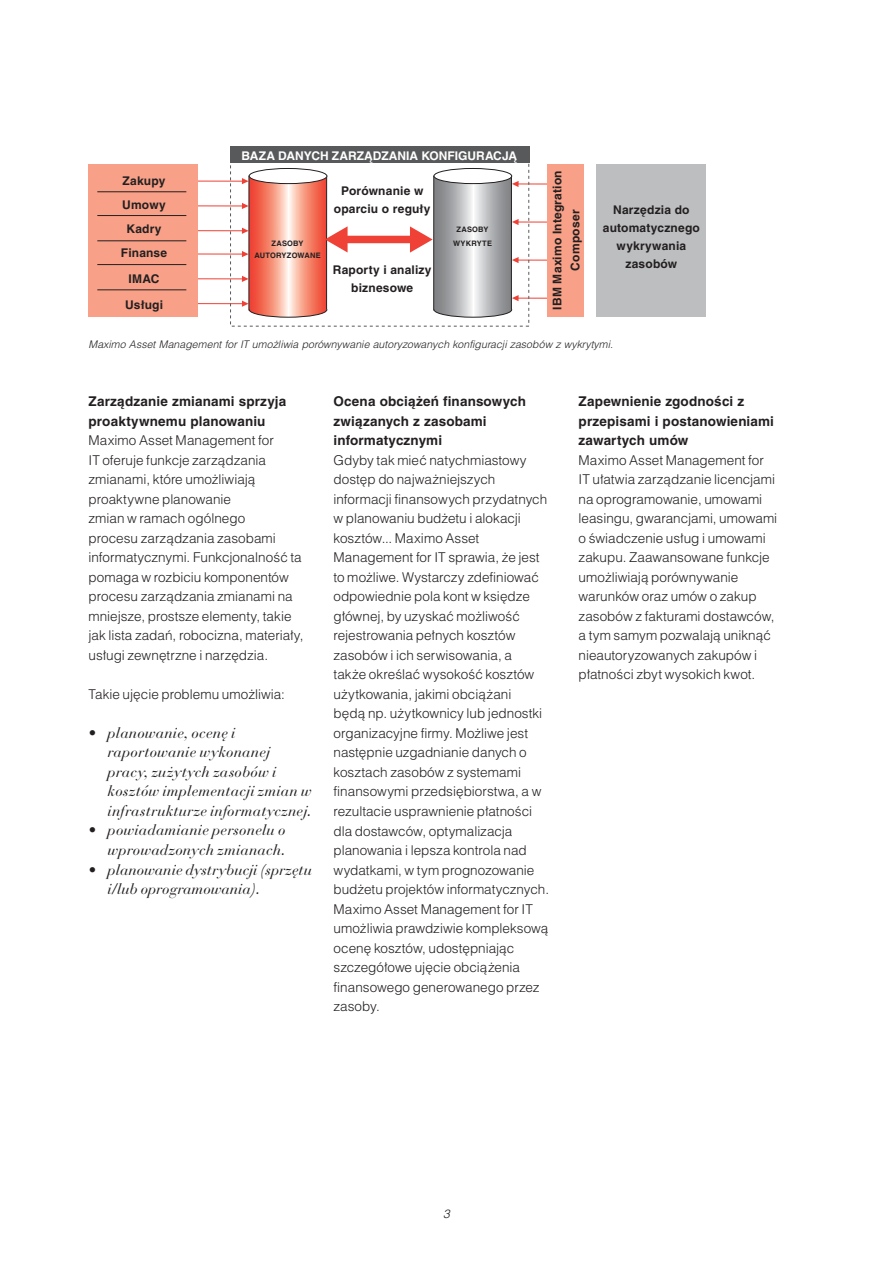
<style>
.page{position:relative;width:893px;height:1263px;background:#fff}
.page>*{position:absolute;margin:0;border:0;box-sizing:border-box;transform-origin:0 0}
.t1{font:italic 15px/19.5px "Bauer Bodoni CE";letter-spacing:.01em;color:#231f20}
.t2{font:300 13.5px/19.5px "Helvetica CE";color:#231f20}
.t3{font:700 13.5px/19.5px "Helvetica CE";letter-spacing:.01em;color:#231f20}
.t4{font:700 12px/18px "Helvetica CE";letter-spacing:.015em;color:#231f20;text-align:center}
.t5{font:700 12px "Helvetica CE";color:#fff}
.t6{font:italic 300 10.5px "Helvetica CE";letter-spacing:.005em;color:#231f20}
.t7{font:700 7.5px/12px "Helvetica CE";letter-spacing:.025em;color:#231f20;text-align:center}
</style>
<div class="page">
<hr style="left:190px;top:181px;width:54px;height:1px;background:#ef4135">
<hr style="left:190px;top:205px;width:54px;height:1px;background:#ef4135">
<hr style="left:190px;top:230px;width:54px;height:1px;background:#ef4135">
<hr style="left:190px;top:254px;width:54px;height:1px;background:#ef4135">
<hr style="left:516px;top:298px;width:55px;height:1px;background:#ef4135">
<hr style="left:516px;top:260px;width:55px;height:1px;background:#ef4135">
<hr style="left:516px;top:222px;width:55px;height:1px;background:#ef4135">
<hr style="left:516px;top:184px;width:55px;height:1px;background:#ef4135">
<hr style="left:190px;top:278px;width:54px;height:1px;background:#ef4135">
<hr style="left:190px;top:303px;width:54px;height:1px;background:#ef4135">
<div style="left:89px;top:164px;width:109px;height:153px;background:#f8a188"></div>
<div style="left:547px;top:164px;width:37px;height:153px;background:#f8a188"></div>
<div style="left:596px;top:164px;width:109px;height:153px;background:#bcbec0"></div>
<div style="left:249px;top:168px;width:78px;height:16px;border:1px solid #231f20;border-radius:50%"></div>
<hr style="left:97px;top:191px;width:89px;height:1px;background:#231f20">
<hr style="left:97px;top:215px;width:89px;height:1px;background:#231f20">
<hr style="left:97px;top:240px;width:89px;height:1px;background:#231f20">
<hr style="left:97px;top:264px;width:89px;height:1px;background:#231f20">
<hr style="left:97px;top:289px;width:89px;height:1px;background:#231f20">
<div style="left:434px;top:168px;width:78px;height:16px;border:1px solid #231f20;border-radius:50%"></div>
<div style="left:230px;top:147px;width:299px;height:16px;background:#58595b"></div>
<div style="left:344px;top:236px;width:70px;height:7px;background:#ef4135"></div>
<svg style="left:410px;top:175px;width:109px;height:143px"></svg>
<svg style="left:242px;top:175px;width:106px;height:143px"></svg>
<p class="t4" style="left:121px;top:168px;width:48px;line-height:24.8px">Zakupy<br>Umowy<br>Kadry<br>Finanse<br>IMAC<br>Usługi</p>
<p class="t5" style="left:242px;top:149px;width:277px">BAZA DANYCH ZARZĄDZANIA KONFIGURACJĄ</p>
<p class="t7" style="left:254px;top:237px;width:68px">ZASOBY<br>AUTORYZOWANE</p>
<p class="t4" style="left:334px;top:182px;width:98px">Porównanie w oparciu o reguły</p>
<p class="t4" style="left:333px;top:261px;width:100px">Raporty i analizy biznesowe</p>
<p class="t7" style="left:453px;top:223px;width:40px;line-height:13.5px">ZASOBY<br>WYKRYTE</p>
<p class="t4" style="left:548px;top:310px;width:141px;rotate:-90deg">IBM Maximo Integration<br>Composer</p>
<p class="t4" style="left:603px;top:201px;width:98px">Narzędzia do automatycznego wykrywania zasobów</p>
<p class="t6" style="left:88px;top:338px;width:526px">Maximo Asset Management for IT umożliwia porównywanie autoryzowanych konfiguracji zasobów z wykrytymi.</p>
<p class="t3" style="left:88px;top:392px;width:199px">Zarządzanie zmianami sprzyja proaktywnemu planowaniu</p>
<p class="t2" style="left:88px;top:431px;width:217px">Maximo Asset Management for<br>IT oferuje funkcje zarządzania zmianami, które umożliwiają proaktywne planowanie<br>zmian w ramach ogólnego<br>procesu zarządzania zasobami informatycznymi. Funkcjonalność ta pomaga w rozbiciu komponentów procesu zarządzania zmianami na mniejsze, prostsze elementy, takie jak lista zadań, robocizna, materiały, usługi zewnętrzne i narzędzia.</p>
<p class="t2" style="left:88px;top:684px;width:198px">Takie ujęcie problemu umożliwia:</p>
<p class="t1" style="left:108px;top:723px;width:206px">planowanie, ocenę i raportowanie wykonanej pracy, zużytych zasobów i kosztów implementacji zmian w infrastrukturze informatycznej. powiadamianie personelu o wprowadzonych zmianach. planowanie dystrybucji (sprzętu i/lub oprogramowania).</p>
<p class="t1" style="left:88px;top:723px;width:9px">•</p>
<p class="t1" style="left:88px;top:821px;width:9px">•</p>
<p class="t1" style="left:88px;top:860px;width:9px">•</p>
<p class="t3" style="left:334px;top:392px;width:194px">Ocena obciążeń finansowych związanych z zasobami informatycznymi</p>
<p class="t2" style="left:334px;top:450px;width:217px">Gdyby tak mieć natychmiastowy dostęp do najważniejszych informacji finansowych przydatnych w planowaniu budżetu i alokacji kosztów... Maximo Asset<br>Management for IT sprawia, że jest to możliwe. Wystarczy zdefiniować odpowiednie pola kont w księdze głównej, by uzyskać możliwość rejestrowania pełnych kosztów zasobów i ich serwisowania, a<br>także określać wysokość kosztów użytkowania, jakimi obciążani<br>będą np. użytkownicy lub jednostki organizacyjne firmy. Możliwe jest następnie uzgadnianie danych o kosztach zasobów z systemami finansowymi przedsiębiorstwa, a w rezultacie usprawnienie płatności dla dostawców, optymalizacja planowania i lepsza kontrola nad wydatkami, w tym prognozowanie budżetu projektów informatycznych.<br>Maximo Asset Management for IT umożliwia prawdziwie kompleksową ocenę kosztów, udostępniając szczegółowe ujęcie obciążenia finansowego generowanego przez zasoby.</p>
<p class="t3" style="left:579px;top:392px;width:197px">Zapewnienie zgodności z przepisami i postanowieniami zawartych umów</p>
<p class="t2" style="left:579px;top:450px;width:200px">Maximo Asset Management for<br>IT ułatwia zarządzanie licencjami na oprogramowanie, umowami leasingu, gwarancjami, umowami o świadczenie usług i umowami zakupu. Zaawansowane funkcje umożliwiają porównywanie warunków oraz umów o zakup zasobów z fakturami dostawców, a tym samym pozwalają uniknąć nieautoryzowanych zakupów i płatności zbyt wysokich kwot.</p>
</div>
